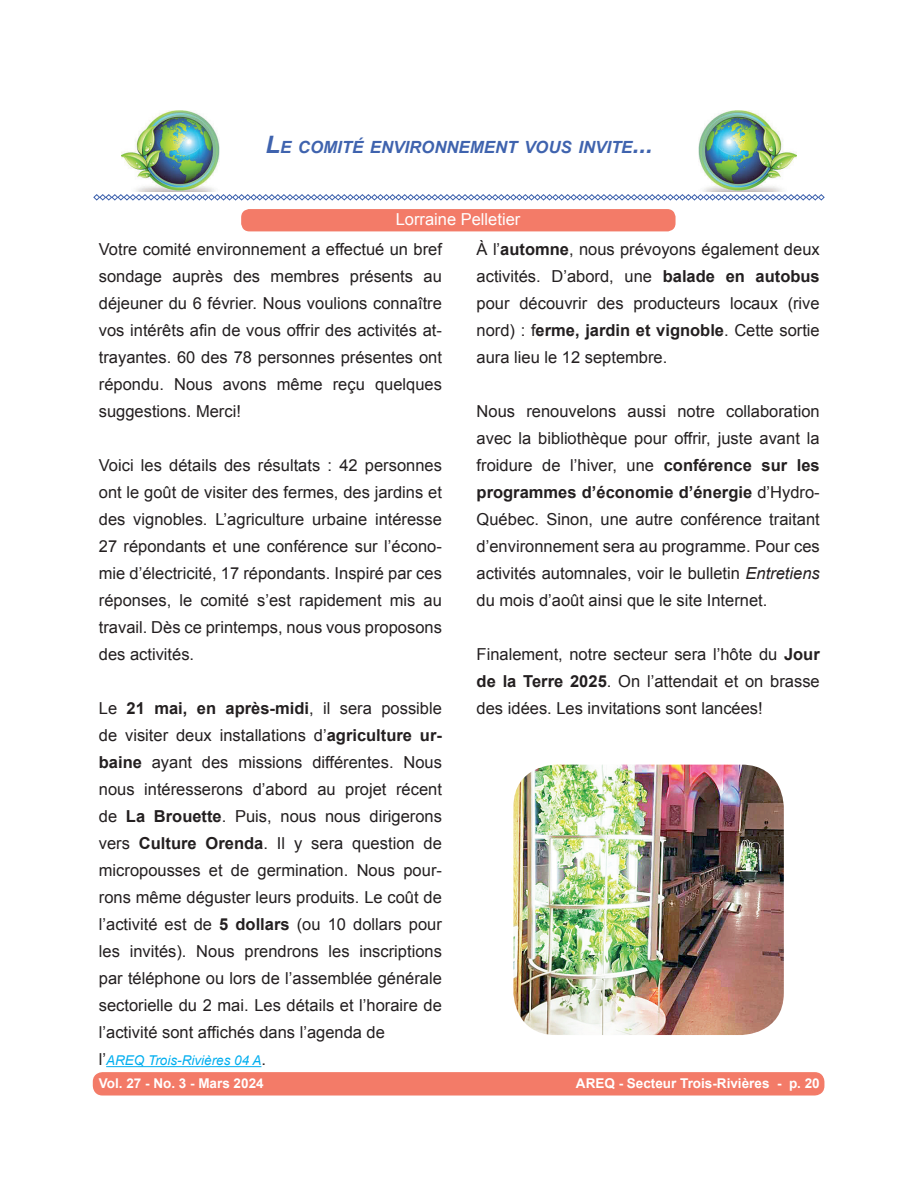
<style>
.page{position:relative;width:918px;height:1188px;background:#fff}
.page>*{position:absolute;margin:0;border:0;box-sizing:border-box;transform-origin:0 0}
.t1{font:italic 700 16.8px "Arial";color:#3f63ae}
.t2{font:16.5px/27px "Arial";color:#231f20;text-align:justify}
.t3{font:16.5px "Arial";color:#fff}
.t4{font:700 13.5px "Arial";color:#fff}
.t5{font:italic 13.5px "Arial";color:#00aeef}
.s1{font-size:24px}
.s2{font-weight:700}
.s3{font-style:italic}
.s4{font-style:normal;font-size:16.5px;color:#231f20}
</style>
<div class="page">
<div style="left:94px;top:1073px;width:730px;height:22px;background:#f37b68;border-radius:9px"></div>
<div style="left:93px;top:1072px;width:731px;height:24px;border:2px solid #f37b68;border-radius:9px"></div>
<svg style="left:93px;top:194px;width:732px;height:7px"></svg>
<div style="left:242px;top:210px;width:433px;height:21px;background:#f37b68;border-radius:8px"></div>
<div style="left:241px;top:209px;width:435px;height:22px;border:2px solid #f37b68;border-radius:8px"></div>
<hr style="left:106px;top:1066px;width:155px;height:1px;background:#00aeef">
<img style="left:513px;top:765px;width:271px;height:270px">
<img style="left:122px;top:111px;width:98px;height:80px">
<img style="left:699px;top:111px;width:98px;height:80px">
<p class="t1" style="left:265px;top:136px;width:389px"><span class="s1">L</span>E COMITÉ ENVIRONNEMENT VOUS INVITE<span class="s1">...</span></p>
<p class="t3" style="left:396px;top:209px;width:126px">Lorraine Pelletier</p>
<p class="t2" style="left:99px;top:236px;width:345px">Votre comité environnement a effectué un bref sondage auprès des membres présents au déjeuner du 6 février. Nous voulions connaître vos intérêts afin de vous offrir des activités at&shy;trayantes. 60 des 78 personnes présentes ont répondu. Nous avons même reçu quelques suggestions. Merci!</p>
<p class="t2" style="left:99px;top:452px;width:345px">Voici les détails des résultats : 42 personnes ont le goût de visiter des fermes, des jardins et des vignobles. L’agriculture urbaine intéresse 27 répondants et une conférence sur l’écono&shy;mie d’électricité, 17 répondants. Inspiré par ces réponses, le comité s’est rapidement mis au travail. Dès ce printemps, nous vous proposons des activités.</p>
<p class="t2" style="left:477px;top:236px;width:345px">À l’<span class="s2">automne</span>, nous prévoyons également deux activités. D’abord, une <span class="s2">balade en autobus </span>pour découvrir des producteurs locaux (rive nord) : f<span class="s2">erme, jardin et vignoble</span>. Cette sortie aura lieu le 12 septembre.</p>
<p class="t2" style="left:477px;top:398px;width:345px">Nous renouvelons aussi notre collaboration avec la bibliothèque pour offrir, juste avant la froidure de l’hiver, une <span class="s2">conférence sur les programmes d’économie d’énergie</span> d’Hydro-Québec. Sinon, une autre conférence traitant d’environnement sera au programme. Pour ces activités automnales, voir le bulletin <span class="s3">Entretiens </span>du mois d’août ainsi que le site Internet.</p>
<p class="t2" style="left:477px;top:641px;width:345px">Finalement, notre secteur sera l’hôte du <span class="s2">Jour de la Terre 2025</span>. On l’attendait et on brasse des idées. Les invitations sont lancées!</p>
<p class="t2" style="left:99px;top:695px;width:345px">Le <span class="s2">21 mai, en après-midi</span>, il sera possible de visiter deux installations d’<span class="s2">agriculture ur&shy;baine</span> ayant des missions différentes. Nous nous intéresserons d’abord au projet récent de <span class="s2">La Brouette</span>. Puis, nous nous dirigerons vers <span class="s2">Culture Orenda</span>. Il y sera question de micropousses et de germination. Nous pour&shy;rons même déguster leurs produits. Le coût de l’activité est de <span class="s2">5 dollars</span> (ou 10 dollars pour les invités). Nous prendrons les inscriptions par téléphone ou lors de l’assemblée générale sectorielle du 2 mai. Les détails et l’horaire de l’activité sont affichés dans l’agenda de</p>
<p class="t5" style="left:99px;top:1052px;width:169px"><span class="s4">l’</span>AREQ Trois-Rivières 04 A<span class="s4">.</span></p>
<p class="t4" style="left:99px;top:1074px;width:166px">Vol. 27 - No. 3 - Mars 2024</p>
<p class="t4" style="left:576px;top:1074px;width:245px">AREQ - Secteur Trois-Rivières - p. 20</p>
</div>
